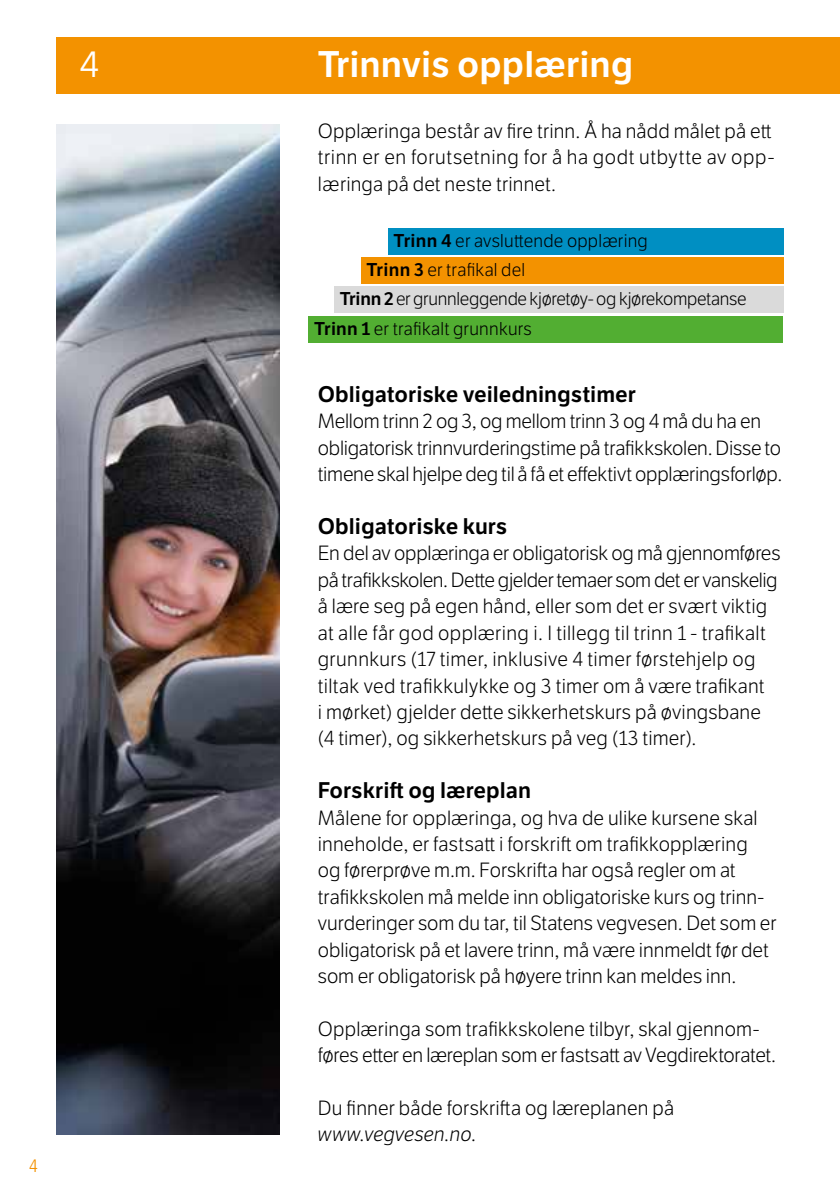
<style>
.page{position:relative;width:840px;height:1191px;background:#fff}
.page>*{position:absolute;margin:0;border:0;box-sizing:border-box;transform-origin:0 0}
.t1{font:600 36px "LFT Etica";color:#fff}
.t2{font:36px "LFT Etica";color:#fff}
.t3{font:600 22px "LFT Etica";color:#000}
.t4{font:300 20px/26.4px "LFT Etica";color:#000}
.t5{font:italic 300 20px "LFT Etica";letter-spacing:.01em;color:#000}
.t6{font:300 18px "LFT Etica";letter-spacing:.005em;color:#000}
.t7{font:300 18px "LFT Etica";letter-spacing:-.02em;color:#000}
.t8{font:300 condensed 18px "Frutiger LT Std";color:#f39200}
.s1{font-weight:600}
</style>
<div class="page">
<div style="left:57px;top:37px;width:782px;height:57px;background:#f39200"></div>
<img style="left:57px;top:125px;width:222px;height:1009px">
<div style="left:308px;top:316px;width:474px;height:26px;background:#52ae32"></div>
<div style="left:334px;top:287px;width:448px;height:26px;background:#dadada"></div>
<div style="left:360px;top:257px;width:422px;height:26px;background:#f39200"></div>
<div style="left:388px;top:228px;width:394px;height:26px;background:#008fc2"></div>
<h1 class="t2" style="left:79px;top:44px;width:21px">4</h1>
<p class="t8" style="left:29px;top:1155px;width:10px">4</p>
<h1 class="t1" style="left:317px;top:43px;width:316px">Trinnvis opplæring</h1>
<p class="t4" style="left:317px;top:118px;width:458px">Opplæringa består av fire trinn. Å ha nådd målet på ett trinn er en forutsetning for å ha godt utbytte av opp&shy;læringa på det neste trinnet.</p>
<p class="t6" style="left:393px;top:230px;width:256px"><span class="s1">Trinn 4</span> er avsluttende opplæring</p>
<p class="t6" style="left:366px;top:259px;width:160px"><span class="s1">Trinn 3</span> er trafikal del</p>
<p class="t7" style="left:339px;top:289px;width:408px"><span class="s1">Trinn 2</span> er grunnleggende kjøretøy- og kjørekompetanse</p>
<p class="t6" style="left:314px;top:318px;width:219px"><span class="s1">Trinn 1</span> er trafikalt grunnkurs</p>
<p class="t3" style="left:317px;top:381px;width:319px">Obligatoriske veiledningstimer</p>
<p class="t4" style="left:317px;top:409px;width:466px">Mellom trinn 2 og 3, og mellom trinn 3 og 4 må du ha en obligatorisk trinnvurderingstime på trafikkskolen. Disse to timene skal hjelpe deg til å få et effektivt opplæringsforløp.</p>
<p class="t3" style="left:317px;top:513px;width:191px">Obligatoriske kurs</p>
<p class="t4" style="left:317px;top:541px;width:464px">En del av opplæringa er obligatorisk og må gjennomføres på trafikkskolen. Dette gjelder temaer som det er vanskelig å lære seg på egen hånd, eller som det er svært viktig at alle får god opplæring i. I tillegg til trinn 1 - trafikalt grunnkurs (17 timer, inklusive 4 timer førstehjelp og tiltak ved trafikkulykke og 3 timer om å være trafikant<br>i mørket) gjelder dette sikkerhetskurs på øvingsbane (4 timer), og sikkerhetskurs på veg (13 timer).</p>
<p class="t3" style="left:317px;top:777px;width:215px">Forskrift og læreplan</p>
<p class="t4" style="left:317px;top:805px;width:460px">Målene for opplæringa, og hva de ulike kursene skal inneholde, er fastsatt i forskrift om trafikkopplæring<br>og førerprøve m.m. Forskrifta har også regler om at trafikkskolen må melde inn obligatoriske kurs og trinn&shy;vurderinger som du tar, til Statens vegvesen. Det som er obligatorisk på et lavere trinn, må være innmeldt før det som er obligatorisk på høyere trinn kan meldes inn.</p>
<p class="t4" style="left:317px;top:1016px;width:459px">Opplæringa som trafikkskolene tilbyr, skal gjennom&shy;føres etter en læreplan som er fastsatt av Vegdirektoratet.</p>
<p class="t4" style="left:317px;top:1095px;width:357px">Du finner både forskrifta og læreplanen på</p>
<p class="t5" style="left:317px;top:1123px;width:160px">www.vegvesen.no.</p>
</div>
